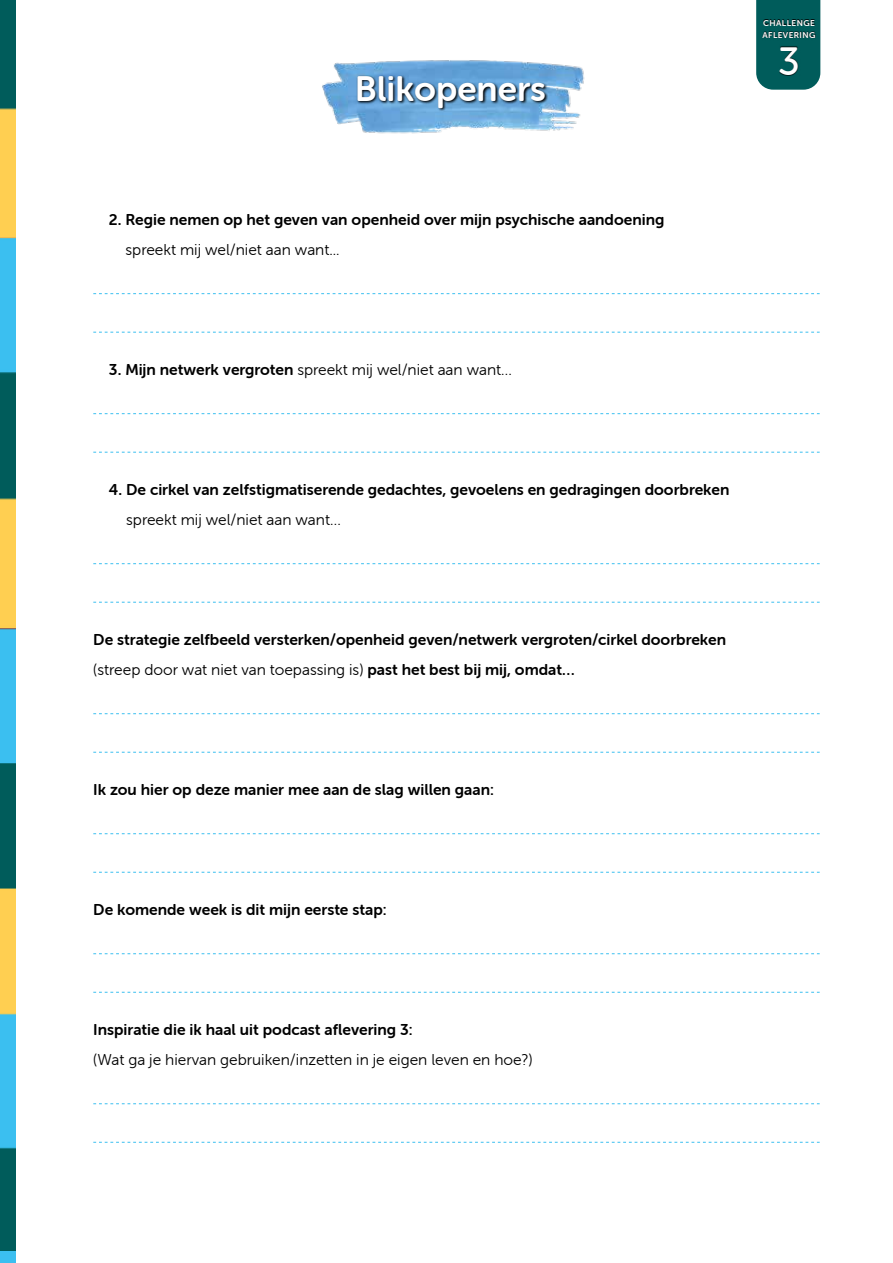
<style>
.page{position:relative;width:893px;height:1263px;background:#fff}
.page>*{position:absolute;margin:0;border:0;box-sizing:border-box;transform-origin:0 0}
.t1{font:39.45px "Museo Sans Rounded 500";color:#fff}
.t2{font:35.4px "Museo Sans Rounded 700";color:#fff}
.t3{font:15.6px "Museo Sans Rounded 700";color:#000}
.t4{font:15.6px "Museo Sans Rounded 300";color:#000}
.t5{font:8.4px/12.6px "Museo Sans Rounded 700";letter-spacing:.05em;color:#fff}
.s1{font-family:"Museo Sans Rounded 700"}
</style>
<div class="page">
<img style="left:0;top:13px;width:15px;height:1238px">
<img style="left:0;top:0;width:15px;height:13px">
<img style="left:0;top:1251px;width:15px;height:12px">
<svg style="left:93px;top:293px;width:727px;height:1px"></svg>
<svg style="left:93px;top:332px;width:727px;height:1px"></svg>
<svg style="left:93px;top:413px;width:727px;height:1px"></svg>
<svg style="left:93px;top:452px;width:727px;height:1px"></svg>
<svg style="left:93px;top:563px;width:727px;height:1px"></svg>
<svg style="left:93px;top:602px;width:727px;height:1px"></svg>
<svg style="left:93px;top:713px;width:727px;height:1px"></svg>
<svg style="left:93px;top:752px;width:727px;height:1px"></svg>
<svg style="left:93px;top:833px;width:727px;height:1px"></svg>
<svg style="left:93px;top:872px;width:727px;height:1px"></svg>
<svg style="left:93px;top:953px;width:727px;height:1px"></svg>
<svg style="left:93px;top:992px;width:727px;height:1px"></svg>
<svg style="left:93px;top:1103px;width:727px;height:1px"></svg>
<svg style="left:93px;top:1142px;width:727px;height:1px"></svg>
<img style="left:322px;top:60px;width:263px;height:74px">
<svg style="left:356px;top:75px;width:192px;height:37px;background:#4a769c"></svg>
<svg style="left:756px;top:0;width:64px;height:90px;background:#0e6564"></svg>
<svg style="left:762px;top:19px;width:54px;height:57px;background:#004c4b"></svg>
<h2 class="t2" style="left:355px;top:69px;width:193px">Blikopeners</h2>
<p class="t3" style="left:109px;top:211px;width:557px">2. Regie nemen op het geven van openheid over mijn psychische aandoening</p>
<p class="t4" style="left:126px;top:241px;width:216px">spreekt mij wel/niet aan want...</p>
<p class="t4" style="left:109px;top:361px;width:404px"><span class="s1">3. Mijn netwerk vergroten</span> spreekt mij wel/niet aan want…</p>
<p class="t5" style="left:762px;top:16px;width:55px">CHALLENGE<br>AFLEVERING</p>
<h1 class="t1" style="left:778px;top:40px;width:23px">3</h1>
<p class="t3" style="left:109px;top:481px;width:622px">4. De cirkel van zelfstigmatiserende gedachtes, gevoelens en gedragingen doorbreken</p>
<p class="t4" style="left:126px;top:511px;width:216px">spreekt mij wel/niet aan want…</p>
<p class="t3" style="left:93px;top:631px;width:634px">De strategie zelfbeeld versterken/openheid geven/netwerk vergroten/cirkel doorbreken</p>
<p class="t4" style="left:93px;top:661px;width:483px">(streep door wat niet van toepassing is) <span class="s1">past het best bij mij, omdat…</span></p>
<p class="t3" style="left:93px;top:781px;width:402px">Ik zou hier op deze manier mee aan de slag willen gaan:</p>
<p class="t3" style="left:93px;top:901px;width:295px">De komende week is dit mijn eerste stap:</p>
<p class="t3" style="left:93px;top:1021px;width:321px">Inspiratie die ik haal uit podcast aflevering 3:</p>
<p class="t4" style="left:93px;top:1051px;width:441px">(Wat ga je hiervan gebruiken/inzetten in je eigen leven en hoe?)</p>
</div>
